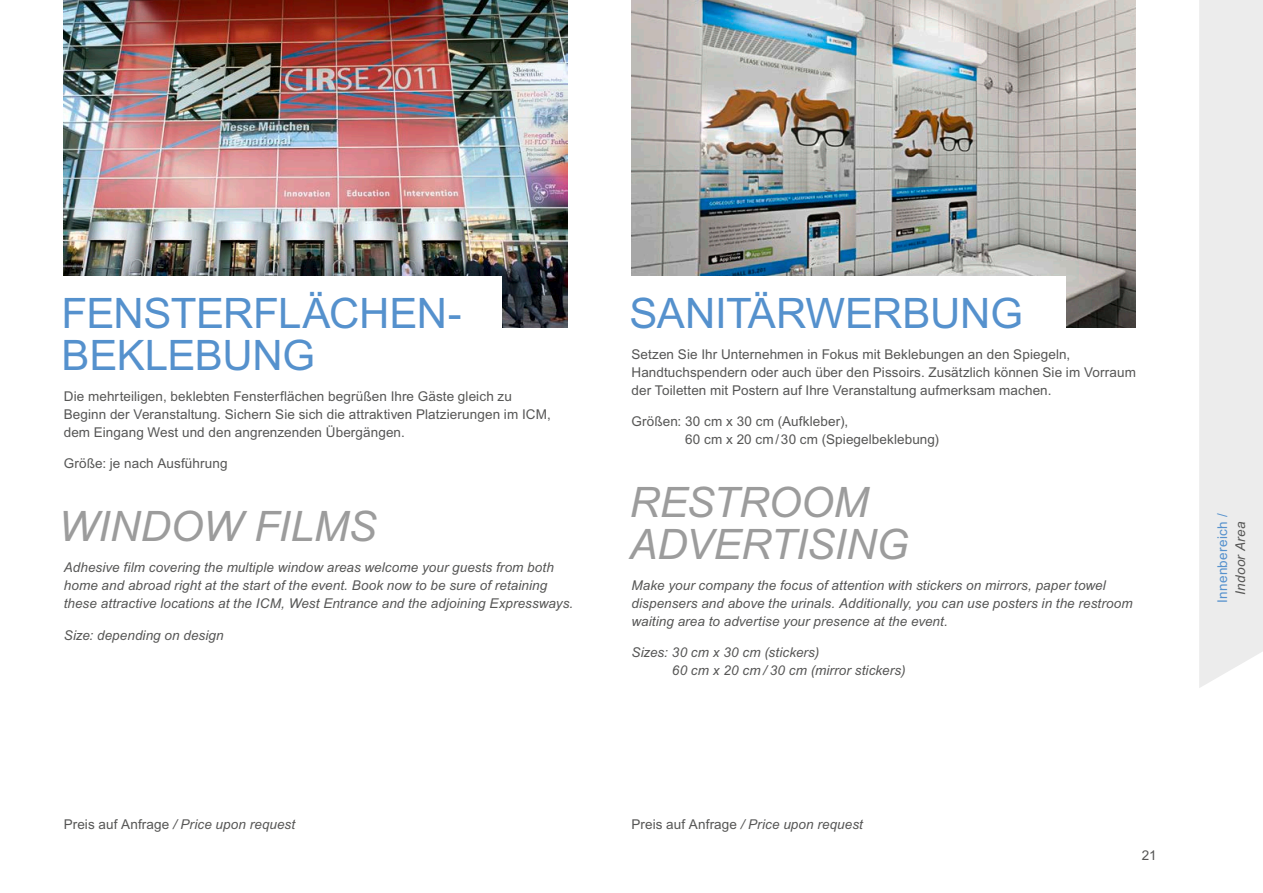
<style>
.page{position:relative;width:1263px;height:893px;background:#fff}
.page>*{position:absolute;margin:0;border:0;box-sizing:border-box;transform-origin:0 0}
.t1{font:42px/42px "Arial";letter-spacing:-.01em;color:#5591cd}
.t2{font:italic 42px/42px "Arial";letter-spacing:-.005em;color:#9c9c9c}
.t3{font:italic 13.5px/18px "Arial";letter-spacing:.005em;color:#565655}
.t4{font:13.5px/18px "Arial";letter-spacing:.005em;color:#565655}
.t5{font:13.5px "Arial";letter-spacing:.02em;color:#5591cd}
.s1{font-style:normal}
</style>
<div class="page">
<img style="left:631px;top:0;width:504px;height:327px">
<div style="left:629px;top:276px;width:436px;height:73px;background:#fff"></div>
<img style="left:64px;top:0;width:504px;height:327px">
<div style="left:62px;top:276px;width:440px;height:115px;background:#fff"></div>
<div style="left:1199px;top:0;width:64px;height:688px;background:#ececec"></div>
<h1 class="t1" style="left:62px;top:292px;width:402px">FENSTERFLÄCHEN-<br>BEKLEBUNG</h1>
<p class="t4" style="left:64px;top:387px;width:489px">Die mehrteiligen, beklebten Fensterflächen begrüßen Ihre Gäste gleich zu<br>Beginn der Veranstaltung. Sichern Sie sich die attraktiven Platzierungen im ICM, dem Eingang West und den angrenzenden Übergängen.</p>
<p class="t4" style="left:64px;top:454px;width:165px">Größe: je nach Ausführung</p>
<h1 class="t2" style="left:58px;top:506px;width:320px">WINDOW FILMS</h1>
<p class="t3" style="left:64px;top:559px;width:511px">Adhesive film covering the multiple window areas welcome your guests from both home and abroad right at the start of the event. Book now to be sure of retaining these attractive locations at the ICM, West Entrance and the adjoining Expressways.</p>
<p class="t3" style="left:64px;top:626px;width:161px">Size: depending on design</p>
<h1 class="t1" style="left:629px;top:292px;width:395px">SANITÄRWERBUNG</h1>
<p class="t4" style="left:631px;top:345px;width:506px">Setzen Sie Ihr Unternehmen in Fokus mit Beklebungen an den Spiegeln,<br>Handtuchspendern oder auch über den Pissoirs. Zusätzlich können Sie im Vorraum der Toiletten mit Postern auf Ihre Veranstaltung aufmerksam machen.</p>
<p class="t4" style="left:685px;top:412px;width:255px;text-indent:-54px">Größen: 30 cm x 30 cm (Aufkleber),<br>60 cm x 20 cm/30 cm (Spiegelbeklebung)</p>
<h1 class="t2" style="left:629px;top:482px;width:281px">RESTROOM<br>ADVERTISING</h1>
<p class="t3" style="left:631px;top:577px;width:503px">Make your company the focus of attention with stickers on mirrors, paper towel dispensers and above the urinals. Additionally, you can use posters in the restroom waiting area to advertise your presence at the event.</p>
<p class="t3" style="left:672px;top:644px;width:235px;text-indent:-40px">Sizes: 30 cm x 30 cm (stickers)<br>60 cm x 20 cm / 30 cm (mirror stickers)</p>
<p class="t3" style="left:64px;top:816px;width:233px"><span class="s1">Preis auf Anfrage</span> / Price upon request</p>
<p class="t3" style="left:631px;top:816px;width:233px"><span class="s1">Preis auf Anfrage</span> / Price upon request</p>
<p class="t4" style="left:1142px;top:846px;width:16px">21</p>
<p class="t5" style="left:1213px;top:603px;width:91px;rotate:-90deg">Innenbereich /</p>
<p class="t3" style="left:1231px;top:595px;width:75px;rotate:-90deg">Indoor Area</p>
</div>
